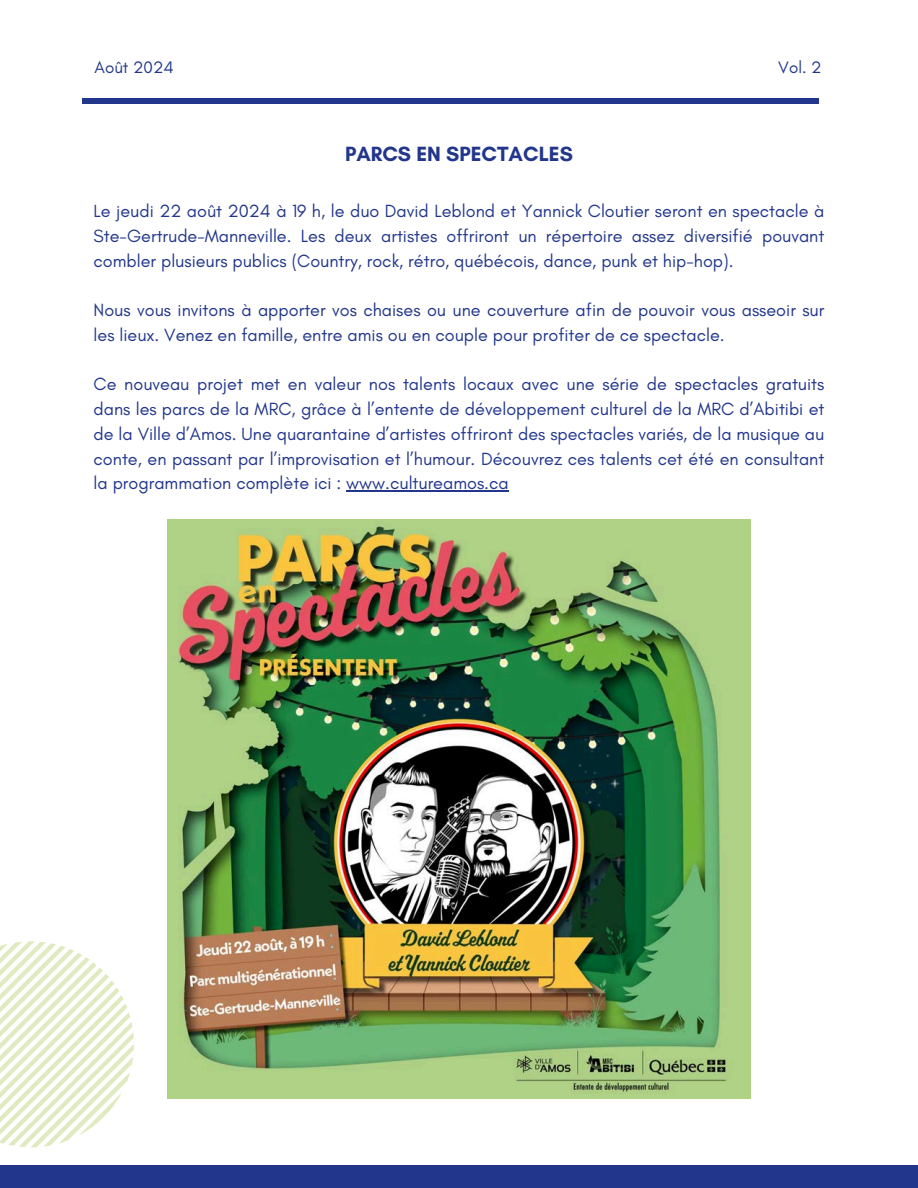
<style>
.page{position:relative;width:918px;height:1188px;background:#fff}
.page>*{position:absolute;margin:0;border:0;box-sizing:border-box;transform-origin:0 0}
.t1{font:700 21px "Glacial Indifference";color:#22368b}
.t2{font:18px/24.8px "Glacial Indifference";color:#22368b;text-align:justify}
.t3{font:16.95px "Glacial Indifference";color:#22368b}
</style>
<div class="page">
<img style="left:168px;top:519px;width:582px;height:579px">
<div style="left:0;top:1165px;width:918px;height:23px;background:#22368b"></div>
<div style="left:82px;top:98px;width:737px;height:5px;background:#22368b"></div>
<svg style="left:0;top:941px;width:134px;height:206px"></svg>
<hr style="left:346px;top:490px;width:163px;height:2px;background:#22368b">
<p class="t3" style="left:95px;top:57px;width:81px">Août 2024</p>
<p class="t3" style="left:778px;top:57px;width:45px">Vol. 2</p>
<p class="t1" style="left:345px;top:141px;width:229px">PARCS EN SPECTACLES</p>
<h1 class="t2" style="left:94px;top:198px;width:732px">Le jeudi 22 août 2024 à 19 h, le duo David Leblond et Yannick Cloutier seront en spectacle à Ste-Gertrude-Manneville. Les deux artistes offriront un répertoire assez diversifié pouvant combler plusieurs publics (Country, rock, rétro, québécois, dance, punk et hip-hop).</h1>
<p class="t2" style="left:94px;top:297px;width:732px">Nous vous invitons à apporter vos chaises ou une couverture afin de pouvoir vous asseoir sur les lieux. Venez en famille, entre amis ou en couple pour profiter de ce spectacle.</p>
<p class="t2" style="left:94px;top:372px;width:732px">Ce nouveau projet met en valeur nos talents locaux avec une série de spectacles gratuits dans les parcs de la MRC, grâce à l’entente de développement culturel de la MRC d’Abitibi et de la Ville d’Amos. Une quarantaine d’artistes offriront des spectacles variés, de la musique au conte, en passant par l’improvisation et l’humour. Découvrez ces talents cet été en consultant la programmation complète ici : www.cultureamos.ca</p>
</div>
